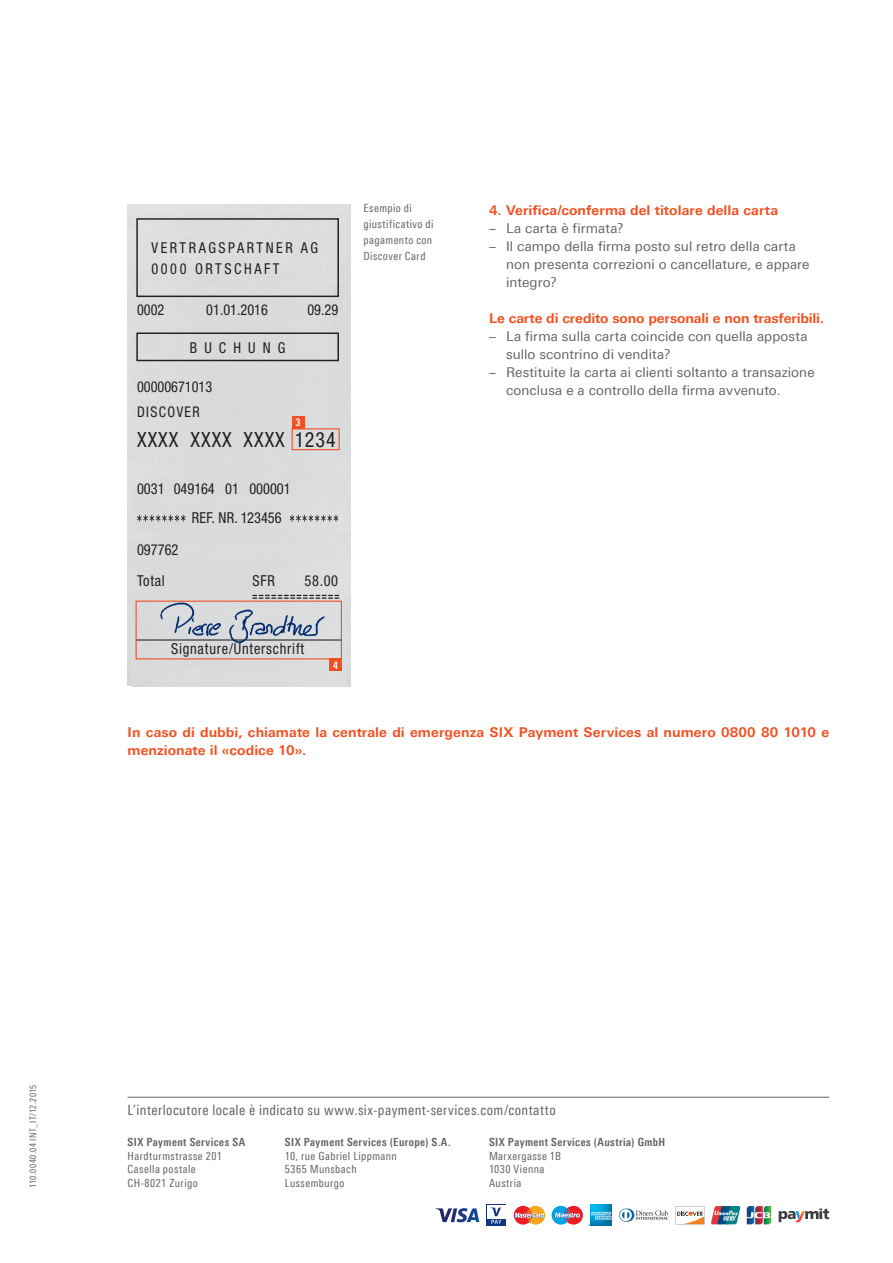
<style>
.page{position:relative;width:893px;height:1263px;background:#fff}
.page>*{position:absolute;margin:0;border:0;box-sizing:border-box;transform-origin:0 0}
.t1{font:condensed 21px "Helvetica Neue";letter-spacing:.05em;color:#231f20;scale:.95 1}
.t2{font:condensed 15.15px/29.7px "Helvetica Neue";letter-spacing:.015em;color:#231f20;scale:.95 1}
.t3{font:condensed 15.15px "Helvetica Neue";letter-spacing:.055em;color:#231f20;scale:.95 1}
.t4{font:condensed 15px/21px "Helvetica Neue";letter-spacing:.18em;color:#231f20;scale:.95 1}
.t5{font:condensed 15px "Helvetica Neue";color:#231f20;scale:.95 1}
.t6{font:condensed 15px "Helvetica Neue";letter-spacing:.5em;color:#231f20;scale:.95 1}
.t7{font:condensed 14.7px "Helvetica Neue";letter-spacing:.1em;color:#231f20;scale:.95 1}
.t8{font:14.25px "Linotype Univers 420 Cn";letter-spacing:.03em;color:#636366}
.t9{font:13.5px/18px "Linotype Univers 430";letter-spacing:.01em;color:#636366}
.t10{font:700 13.5px/18px "Linotype Univers 630";letter-spacing:.005em;color:#f15122}
.t11{font:11.25px/13.5px "Linotype Univers 420 Cn";letter-spacing:.035em;color:#636366}
.t12{font:700 11.25px "Linotype Univers 620 Cn";letter-spacing:.04em;color:#636366}
.t13{font:700 10.5px "Linotype Univers 620 Cn";color:#fff}
.t14{font:9px "Linotype Univers 420 Cn";letter-spacing:.055em;color:#636366}
</style>
<div class="page">
<div style="left:128px;top:204px;width:223px;height:482px;background:#dbdbdd"></div>
<div style="left:136px;top:218px;width:203px;height:79px;border:1px solid #231f20"></div>
<div style="left:136px;top:332px;width:203px;height:29px;border:1px solid #231f20"></div>
<svg style="left:137px;top:515px;width:48px;height:7px"></svg>
<svg style="left:290px;top:515px;width:48px;height:7px"></svg>
<svg style="left:253px;top:595px;width:86px;height:4px"></svg>
<div style="left:292px;top:428px;width:48px;height:22px;border:1px solid #f15122"></div>
<hr style="left:136px;top:639px;width:206px;height:1px;background:#231f20">
<img style="left:155px;top:596px;width:177px;height:54px">
<div style="left:136px;top:601px;width:206px;height:58px;border:1px solid #f15122"></div>
<div style="left:292px;top:416px;width:12px;height:13px;background:#f15122"></div>
<div style="left:329px;top:658px;width:13px;height:13px;background:#f15122"></div>
<img style="left:591px;top:1205px;width:21px;height:1px">
<svg style="left:747px;top:1206px;width:24px;height:18px"></svg>
<div style="left:552px;top:1206px;width:18px;height:18px;background:#00a2e4;border-radius:50%"></div>
<svg style="left:554px;top:1206px;width:58px;height:20px"></svg>
<svg style="left:514px;top:1206px;width:31px;height:18px"></svg>
<svg style="left:435px;top:1208px;width:44px;height:14px"></svg>
<svg style="left:619px;top:1208px;width:50px;height:14px"></svg>
<svg style="left:779px;top:1208px;width:50px;height:14px"></svg>
<svg style="left:711px;top:1206px;width:29px;height:18px"></svg>
<svg style="left:486px;top:1205px;width:20px;height:21px"></svg>
<div style="left:487px;top:1205px;width:18px;height:13px;background:#fff"></div>
<svg style="left:490px;top:1207px;width:11px;height:17px"></svg>
<svg style="left:676px;top:1206px;width:28px;height:18px"></svg>
<hr style="left:128px;top:1097px;width:157px;height:1px;background:#636366">
<hr style="left:285px;top:1097px;width:204px;height:1px;background:#636366">
<hr style="left:489px;top:1097px;width:340px;height:1px;background:#636366">
<p class="t4" style="left:152px;top:237px;width:177px">VERTRAGSPARTNER AG<br>0000 ORTSCHAFT</p>
<p class="t4" style="left:137px;top:299px;width:30px">0002</p>
<p class="t4" style="left:206px;top:299px;width:66px">01.01.2016</p>
<p class="t4" style="left:307px;top:299px;width:34px">09.29</p>
<p class="t6" style="left:190px;top:339px;width:102px">BUCHUNG</p>
<p class="t5" style="left:137px;top:377px;width:81px">00000671013</p>
<p class="t7" style="left:137px;top:403px;width:67px">DISCOVER</p>
<h1 class="t1" style="left:137px;top:427px;width:210px">XXXX XXXX XXXX 1234</h1>
<p class="t2" style="left:192px;top:473px;width:105px;text-indent:-55px">0031 049164 01 000001<br>REF. NR. 123456</p>
<p class="t2" style="left:137px;top:534px;width:45px;line-height:31.5px">097762<br>Total</p>
<p class="t13" style="left:296px;top:416px;width:6px">3</p>
<p class="t2" style="left:253px;top:566px;width:25px">SFR</p>
<p class="t2" style="left:305px;top:566px;width:37px">58.00</p>
<p class="t3" style="left:171px;top:639px;width:142px">Signature/Unterschrift</p>
<p class="t13" style="left:333px;top:659px;width:6px">4</p>
<p class="t11" style="left:364px;top:200px;width:71px;line-height:15.8px">Esempio di giustificativo di pagamento con<br>Discover Card</p>
<p class="t10" style="left:489px;top:201px;width:291px">4. Verifica/conferma del titolare della carta</p>
<p class="t9" style="left:489px;top:219px;width:137px">– La carta è firmata?</p>
<p class="t9" style="left:506px;top:237px;width:305px;text-indent:-17px">– Il campo della firma posto sul retro della carta non presenta correzioni o cancellature, e appare integro?</p>
<p class="t10" style="left:489px;top:309px;width:337px">Le carte di credito sono personali e non trasferibili.</p>
<p class="t9" style="left:506px;top:327px;width:303px;text-indent:-17px">– La firma sulla carta coincide con quella apposta sullo scontrino di vendita?</p>
<p class="t9" style="left:506px;top:363px;width:310px;text-indent:-17px">– Restituite la carta ai clienti soltanto a transazione conclusa e a controllo della firma avvenuto.</p>
<p class="t10" style="left:128px;top:723px;width:703px">In caso di dubbi, chiamate la centrale di emergenza SIX Payment Services al numero 0800 80 1010 e menzionate il «codice 10».</p>
<p class="t14" style="left:28px;top:1188px;width:105px;rotate:-90deg">110.0040.04 INT_IT/12.2015</p>
<p class="t8" style="left:128px;top:1101px;width:430px">L’interlocutore locale è indicato su www.six-payment-services.com/contatto</p>
<p class="t12" style="left:128px;top:1136px;width:119px">SIX Payment Services SA</p>
<p class="t11" style="left:128px;top:1149px;width:96px">Hardturmstrasse 201<br>Casella postale<br>CH-8021 Zurigo</p>
<p class="t12" style="left:285px;top:1136px;width:167px">SIX Payment Services (Europe) S.A.</p>
<p class="t11" style="left:285px;top:1149px;width:114px">10, rue Gabriel Lippmann<br>5365 Munsbach<br>Lussemburgo</p>
<p class="t12" style="left:489px;top:1136px;width:178px">SIX Payment Services (Austria) GmbH</p>
<p class="t11" style="left:489px;top:1149px;width:73px">Marxergasse 1B<br>1030 Vienna<br>Austria</p>
</div>
